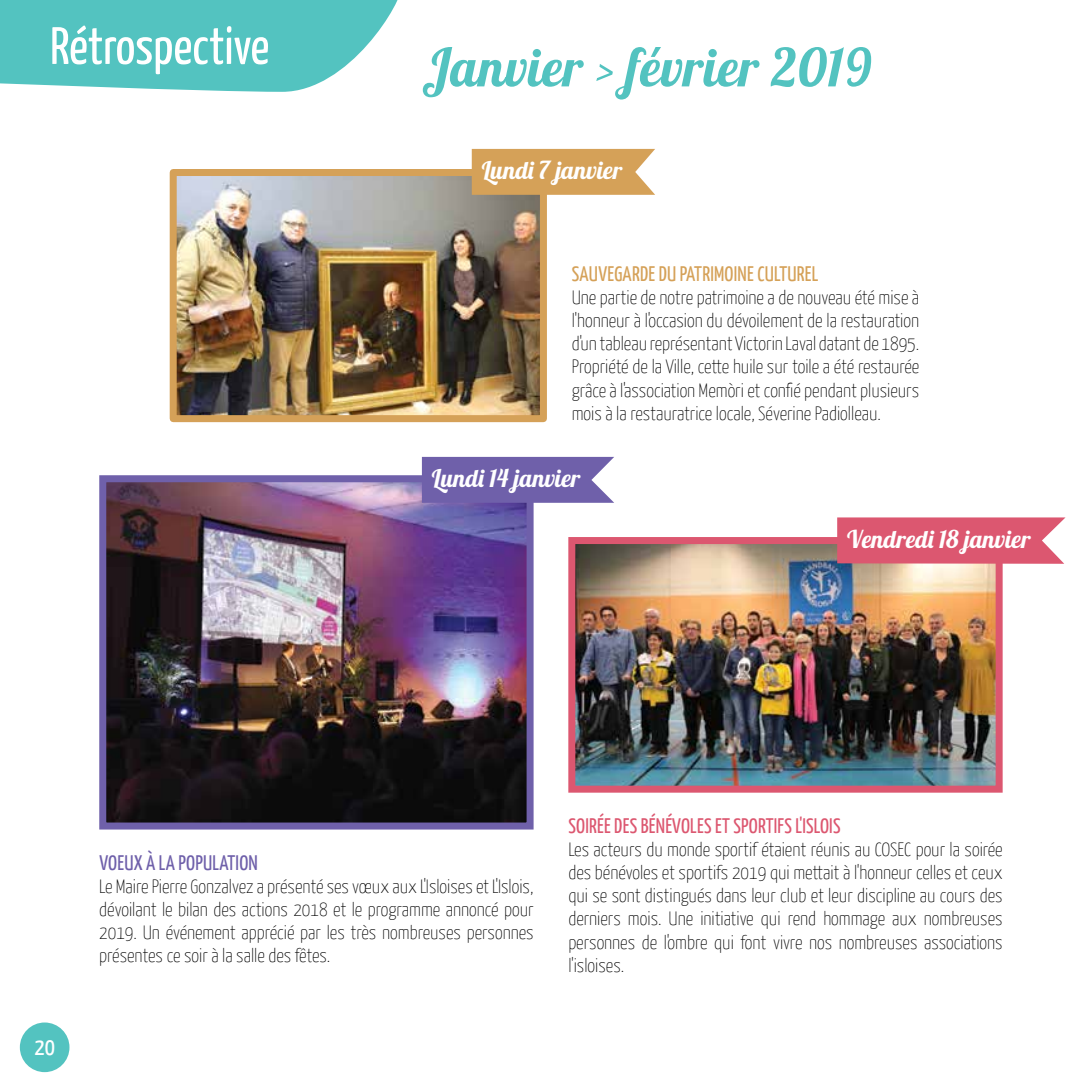
<style>
.page{position:relative;width:1092px;height:1092px;background:#fff}
.page>*{position:absolute;margin:0;border:0;box-sizing:border-box;transform-origin:0 0}
.t1{font:52.5px "Lobster 1.4";letter-spacing:.025em;color:#53c3c0}
.t2{font:52.5px "Yanone Kaffeesatz";color:#fff}
.t3{font:24.5px "Lobster 1.4";letter-spacing:.045em;color:#fff}
.t4{font:24.5px "Lobster 1.4";letter-spacing:.02em;color:#fff}
.t5{font:24.5px "Yanone Kaffeesatz";color:#fff}
.t6{font:21px "Yanone Kaffeesatz";color:#dc5770}
.t7{font:21px "Yanone Kaffeesatz";color:#d5a158}
.t8{font:21px "Yanone Kaffeesatz";color:#6f60aa}
.t9{font:100 19.25px/23.1px "Yanone Kaffeesatz";color:#000;text-align:justify}
</style>
<div class="page">
<img style="left:178px;top:177px;width:361px;height:237px">
<div style="left:170px;top:169px;width:377px;height:253px;border:7px solid #d5a158"></div>
<img style="left:107px;top:483px;width:418px;height:338px">
<div style="left:99px;top:475px;width:434px;height:354px;border:7px solid #6f60aa"></div>
<img style="left:576px;top:545px;width:418px;height:239px">
<div style="left:568px;top:537px;width:434px;height:255px;border:7px solid #dc5770"></div>
<svg style="left:471px;top:149px;width:184px;height:46px;background:#d6a661"></svg>
<svg style="left:422px;top:457px;width:192px;height:46px;background:#7769ae"></svg>
<svg style="left:837px;top:517px;width:228px;height:46px;background:#dd6178"></svg>
<svg style="left:0;top:0;width:398px;height:92px;background:#68cac7"></svg>
<div style="left:20px;top:1022px;width:49px;height:49px;background:#53c3c0;border-radius:50%"></div>
<h1 class="t2" style="left:50px;top:14px;width:221px">RÉTROSPECTIVE</h1>
<h1 class="t1" style="left:422px;top:34px;width:451px">Janvier &gt; février 2019</h1>
<p class="t3" style="left:481px;top:155px;width:142px">Lundi 7 janvier</p>
<p class="t7" style="left:572px;top:261px;width:18px">SAUVEGARDE</p>
<p class="t7" style="left:658px;top:261px;width:30px">DU PATRIMOINE</p>
<p class="t7" style="left:757px;top:261px;width:9px">CULTUREL</p>
<p class="t9" style="left:571px;top:285px;width:349px">Une partie de notre patrimoine a de nouveau été mise à l'honneur à l'occasion du dévoilement de la restauration d'un tableau représentant Victorin Laval datant de 1895.<br>Propriété de la Ville, cette huile sur toile a été restaurée grâce à l'association Memòri et confié pendant plusieurs mois à la restauratrice locale, Séverine Padiolleau.</p>
<p class="t3" style="left:432px;top:462px;width:150px">Lundi 14 janvier</p>
<p class="t4" style="left:847px;top:523px;width:185px">Vendredi 18 janvier</p>
<p class="t5" style="left:34px;top:1031px;width:22px">20</p>
<p class="t5" style="left:49px;top:1034px;width:22px">20</p>
<p class="t8" style="left:99px;top:849px;width:19px">VOEUX</p>
<p class="t8" style="left:146px;top:849px;width:41px">À LA POPULATION</p>
<p class="t9" style="left:99px;top:874px;width:436px">Le Maire Pierre Gonzalvez a présenté ses vœux aux L'Isloises et L'Islois, dévoilant le bilan des actions 2018 et le programme annoncé pour 2019. Un événement apprécié par les très nombreuses personnes présentes ce soir à la salle des fêtes.</p>
<p class="t6" style="left:568px;top:812px;width:16px">SOIRÉE</p>
<p class="t6" style="left:614px;top:812px;width:36px">DES BÉNÉVOLES</p>
<p class="t6" style="left:715px;top:812px;width:27px">ET SPORTIFS</p>
<p class="t6" style="left:795px;top:812px;width:15px">L'ISLOIS</p>
<p class="t9" style="left:568px;top:837px;width:436px">Les acteurs du monde sportif étaient réunis au COSEC pour la soirée des bénévoles et sportifs 2019 qui mettait à l'honneur celles et ceux qui se sont distingués dans leur club et leur discipline au cours des derniers mois. Une initiative qui rend hommage aux nombreuses personnes de l'ombre qui font vivre nos nombreuses associations l'isloises.</p>
</div>
